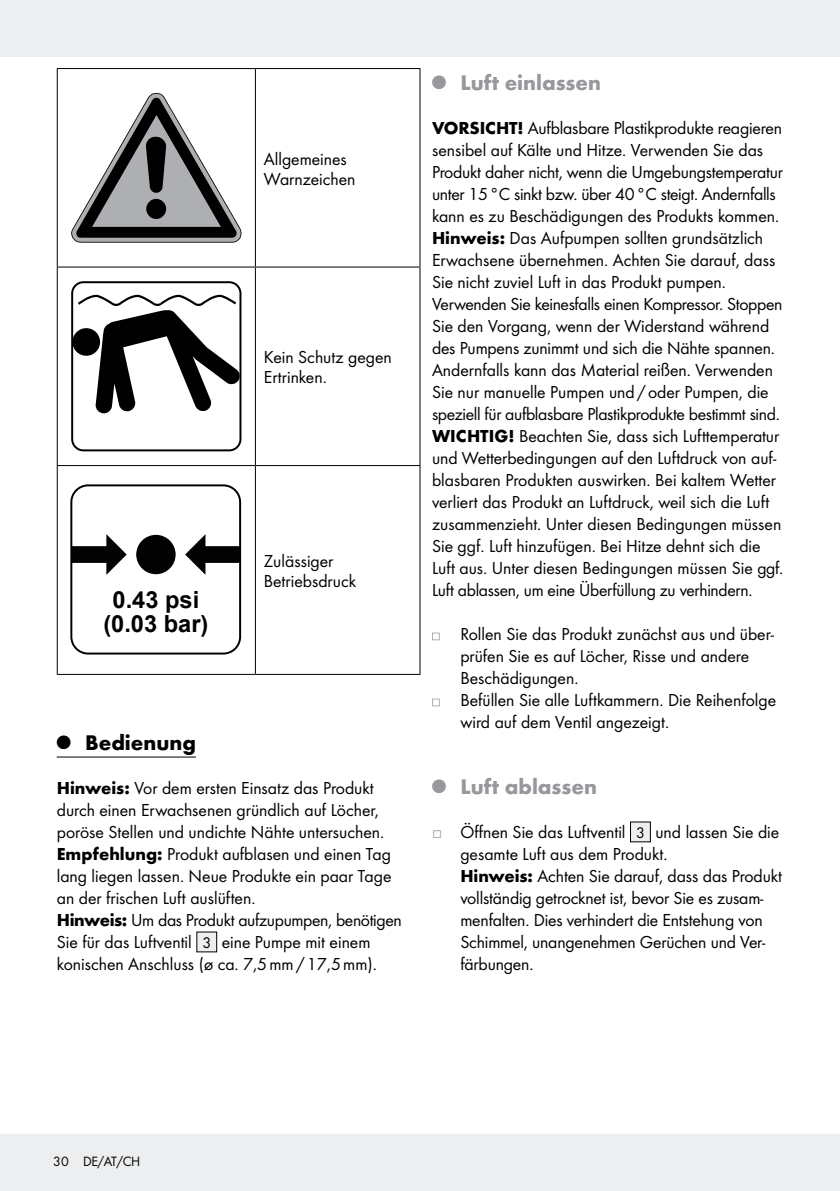
<style>
.page{position:relative;width:840px;height:1191px;background:#fff}
.page>*{position:absolute;margin:0;border:0;box-sizing:border-box;transform-origin:0 0}
.t1{font:700 23.6px/23.6px "Arial";color:#020203;text-align:center}
.t2{font:700 22px "Futura";color:#97979c}
.t3{font:700 22px "Futura";color:#000}
.t4{font:18px/22px "Futura Boo";color:#000}
.t5{font:14px "Futura Boo";letter-spacing:-.03em;color:#000}
.s1{font-family:"Futura";font-weight:700}
.s2{font-size:16px}
.s3{font-family:"European Pi Three";color:#97979c}
</style>
<div class="page">
<div style="left:0;top:0;width:839px;height:57px;background:#eceeef"></div>
<div style="left:0;top:1134px;width:839px;height:57px;background:#eceeef"></div>
<hr style="left:57px;top:756px;width:139px;height:1px;background:#000">
<hr style="left:57px;top:68px;width:198px;height:1px;background:#000">
<hr style="left:57px;top:69px;width:1px;height:197px;background:#000">
<hr style="left:255px;top:68px;width:165px;height:1px;background:#000">
<hr style="left:255px;top:69px;width:1px;height:197px;background:#000">
<hr style="left:419px;top:69px;width:1px;height:197px;background:#000">
<hr style="left:57px;top:266px;width:198px;height:1px;background:#000">
<hr style="left:57px;top:267px;width:1px;height:198px;background:#000">
<hr style="left:255px;top:266px;width:165px;height:1px;background:#000">
<hr style="left:255px;top:267px;width:1px;height:198px;background:#000">
<hr style="left:419px;top:267px;width:1px;height:198px;background:#000">
<hr style="left:57px;top:465px;width:198px;height:1px;background:#000">
<hr style="left:57px;top:466px;width:1px;height:208px;background:#000">
<hr style="left:255px;top:465px;width:165px;height:1px;background:#000">
<hr style="left:255px;top:466px;width:1px;height:208px;background:#000">
<hr style="left:419px;top:466px;width:1px;height:208px;background:#000">
<hr style="left:57px;top:674px;width:198px;height:1px;background:#000">
<hr style="left:255px;top:674px;width:165px;height:1px;background:#000">
<svg style="left:71px;top:93px;width:170px;height:150px"></svg>
<div style="left:72px;top:328px;width:28px;height:28px;background:#000;border-radius:50%"></div>
<svg style="left:78px;top:295px;width:160px;height:119px"></svg>
<div style="left:71px;top:281px;width:170px;height:170px;border:2px solid #000;border-radius:11px"></div>
<div style="left:70px;top:484px;width:171px;height:170px;border:2px solid #020203;border-radius:17px"></div>
<div style="left:136px;top:535px;width:39px;height:39px;background:#020203;border-radius:50%"></div>
<div style="left:71px;top:546px;width:38px;height:17px;background:#020203"></div>
<svg style="left:106px;top:534px;width:21px;height:41px"></svg>
<div style="left:203px;top:546px;width:37px;height:17px;background:#020203"></div>
<svg style="left:185px;top:534px;width:20px;height:41px"></svg>
<div style="left:197px;top:932px;width:19px;height:20px;background:#eceeef"></div>
<svg style="left:432px;top:632px;width:7px;height:8px"></svg>
<svg style="left:432px;top:698px;width:7px;height:8px"></svg>
<div style="left:630px;top:822px;width:20px;height:20px;background:#eceeef"></div>
<p class="t4" style="left:264px;top:148px;width:93px;line-height:20px">Allgemeines<br>Warnzeichen</p>
<p class="t4" style="left:264px;top:347px;width:129px;line-height:20px">Kein Schutz gegen<br>Ertrinken.</p>
<h1 class="t1" style="left:103px;top:589px;width:106px">0.43 psi (0.03 bar)</h1>
<p class="t4" style="left:264px;top:550px;width:94px;line-height:20px">Zulässiger<br>Betriebsdruck</p>
<p class="t3" style="left:57px;top:729px;width:141px"><sup>Q</sup> Bedienung</p>
<p class="t4" style="left:57px;top:777px;width:346px"><span class="s1">Hinweis:</span> Vor dem ersten Einsatz das Produkt durch einen Erwachsenen gründlich auf Löcher, poröse Stellen und undichte Nähte untersuchen.<br><span class="s1">Empfehlung:</span> Produkt aufblasen und einen Tag lang liegen lassen. Neue Produkte ein paar Tage an der frischen Luft auslüften.<br><span class="s1">Hinweis:</span> Um das Produkt aufzupumpen, benötigen Sie für das Luftventil <span class="s2">3</span> eine Pumpe mit einem konischen Anschluss (ø ca. 7,5mm/17,5mm).</p>
<p class="t2" style="left:432px;top:69px;width:170px"><sup>Q</sup> Luft einlassen</p>
<p class="t4" style="left:432px;top:117px;width:352px"><span class="s1">VORSICHT!</span> Aufblasbare Plastikprodukte reagieren sensibel auf Kälte und Hitze. Verwenden Sie das Produkt daher nicht, wenn die Umgebungstemperatur unter 15°C sinkt bzw. über 40°C steigt. Andernfalls kann es zu Beschädigungen des Produkts kommen.<br><span class="s1">Hinweis:</span> Das Aufpumpen sollten grundsätzlich Erwachsene übernehmen. Achten Sie darauf, dass Sie nicht zuviel Luft in das Produkt pumpen.<br>Verwenden Sie keinesfalls einen Kompressor. Stoppen Sie den Vorgang, wenn der Widerstand während des Pumpens zunimmt und sich die Nähte spannen.<br>Andernfalls kann das Material reißen. Verwenden Sie nur manuelle Pumpen und/oder Pumpen, die speziell für aufblasbare Plastikprodukte bestimmt sind.<br><span class="s1">WICHTIG!</span> Beachten Sie, dass sich Lufttemperatur und Wetterbedingungen auf den Luftdruck von auf&shy;blasbaren Produkten auswirken. Bei kaltem Wetter verliert das Produkt an Luftdruck, weil sich die Luft zusammenzieht. Unter diesen Bedingungen müssen Sie ggf. Luft hinzufügen. Bei Hitze dehnt sich die Luft aus. Unter diesen Bedingungen müssen Sie ggf.<br>Luft ablassen, um eine Überfüllung zu verhindern.</p>
<p class="t4" style="left:460px;top:623px;width:317px">Rollen Sie das Produkt zunächst aus und über&shy;prüfen Sie es auf Löcher, Risse und andere Beschädigungen.<br>Befüllen Sie alle Luftkammern. Die Reihenfolge wird auf dem Ventil angezeigt.</p>
<p class="t2" style="left:432px;top:773px;width:166px"><sup>Q</sup> Luft ablassen</p>
<p class="t4" style="left:460px;top:821px;width:323px;text-indent:-28px"><span class="s3">j</span> Öffnen Sie das Luftventil <span class="s2">3</span> und lassen Sie die gesamte Luft aus dem Produkt.<br><span class="s1">Hinweis:</span> Achten Sie darauf, dass das Produkt vollständig getrocknet ist, bevor Sie es zusam&shy;menfalten. Dies verhindert die Entstehung von Schimmel, unangenehmen Gerüchen und Ver&shy;färbungen.</p>
<p class="t5" style="left:53px;top:1153px;width:88px">30 DE/AT/CH</p>
</div>
